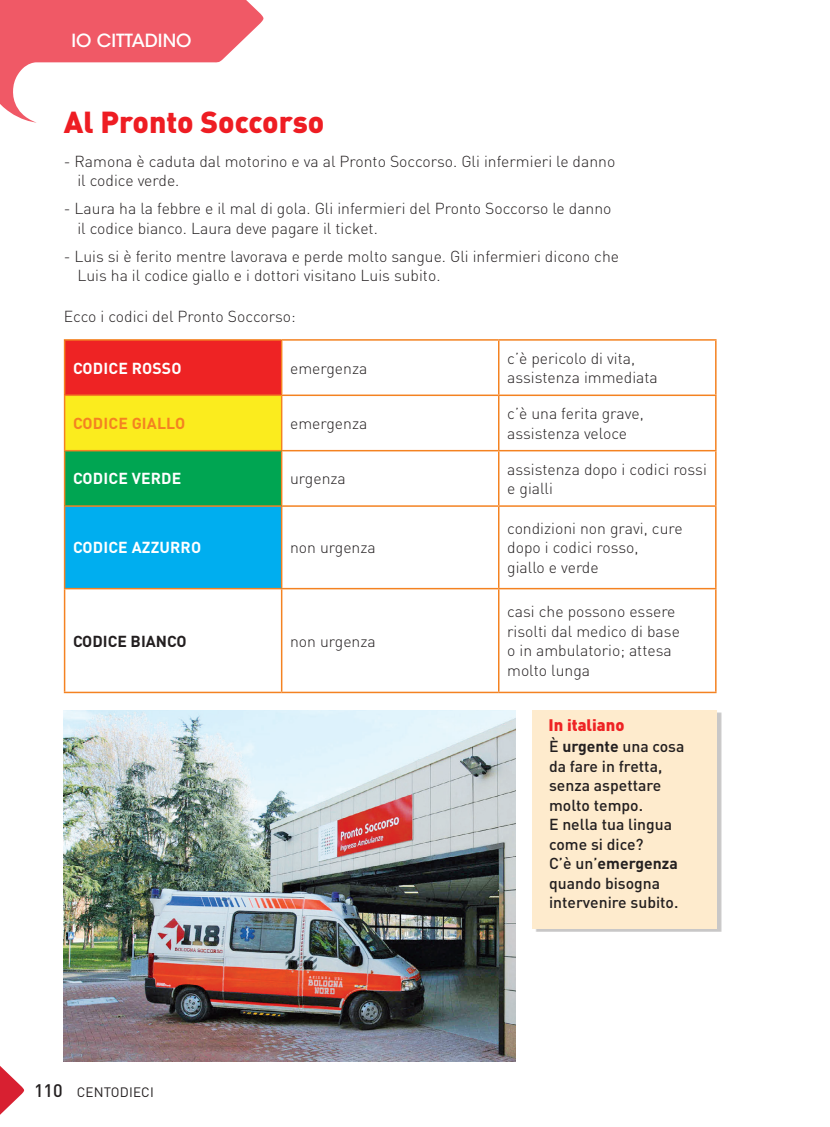
<style>
.page{position:relative;width:830px;height:1127px;background:#fff}
.page>*{position:absolute;margin:0;border:0;box-sizing:border-box;transform-origin:0 0}
.t1{font:900 30px "DIN Pro";color:#ee1d23}
.t2{font:500 18px "ITC Avant Garde Std";color:#fff}
.t3{font:900 16.5px "DIN Pro";color:#ee2324}
.t4{font:300 15.75px/19.5px "DIN Pro";color:#231f20}
.t5{font:500 15.75px/19.5px "DIN Pro";color:#231f20}
.t6{font:700 15.75px "DIN Pro";letter-spacing:.01em;color:#fff}
.t7{font:700 15.75px "DIN Pro";letter-spacing:.01em;color:#f48221}
.t8{font:700 15.75px "DIN Pro";color:#231f20}
.t9{font:13.5px "DIN Pro";letter-spacing:.01em;color:#231f20}
.s1{font-weight:500;font-size:18px}
.s2{font-weight:700}
</style>
<div class="page">
<div style="left:535px;top:712px;width:186px;height:220px;background:#231f20;opacity:.25"></div>
<div style="left:531px;top:710px;width:185px;height:219px;background:#feebcd"></div>
<div style="left:65px;top:340px;width:216px;height:55px;background:#ee2324"></div>
<div style="left:65px;top:395px;width:216px;height:56px;background:#fbec1e"></div>
<div style="left:65px;top:451px;width:216px;height:55px;background:#00a552"></div>
<div style="left:65px;top:506px;width:216px;height:83px;background:#00aeef"></div>
<hr style="left:64px;top:339px;width:217px;height:2px;background:#f48221">
<hr style="left:64px;top:341px;width:1px;height:53px;background:#f48221">
<hr style="left:281px;top:339px;width:217px;height:2px;background:#f48221">
<hr style="left:281px;top:341px;width:1px;height:53px;background:#f48221">
<hr style="left:498px;top:339px;width:218px;height:2px;background:#f48221">
<hr style="left:497px;top:341px;width:2px;height:53px;background:#f48221">
<hr style="left:714px;top:341px;width:2px;height:53px;background:#f48221">
<hr style="left:64px;top:394px;width:217px;height:2px;background:#f48221">
<hr style="left:64px;top:396px;width:1px;height:54px;background:#f48221">
<hr style="left:281px;top:394px;width:217px;height:2px;background:#f48221">
<hr style="left:281px;top:396px;width:1px;height:54px;background:#f48221">
<hr style="left:498px;top:394px;width:218px;height:2px;background:#f48221">
<hr style="left:497px;top:396px;width:2px;height:54px;background:#f48221">
<hr style="left:714px;top:396px;width:2px;height:54px;background:#f48221">
<hr style="left:64px;top:450px;width:217px;height:1px;background:#f48221">
<hr style="left:64px;top:451px;width:1px;height:54px;background:#f48221">
<hr style="left:281px;top:450px;width:217px;height:1px;background:#f48221">
<hr style="left:281px;top:451px;width:1px;height:54px;background:#f48221">
<hr style="left:498px;top:450px;width:218px;height:1px;background:#f48221">
<hr style="left:497px;top:451px;width:2px;height:54px;background:#f48221">
<hr style="left:714px;top:451px;width:2px;height:54px;background:#f48221">
<hr style="left:64px;top:505px;width:217px;height:2px;background:#f48221">
<hr style="left:64px;top:507px;width:1px;height:81px;background:#f48221">
<hr style="left:281px;top:505px;width:217px;height:2px;background:#f48221">
<hr style="left:281px;top:507px;width:1px;height:81px;background:#f48221">
<hr style="left:498px;top:505px;width:218px;height:2px;background:#f48221">
<hr style="left:497px;top:507px;width:2px;height:81px;background:#f48221">
<hr style="left:714px;top:507px;width:2px;height:81px;background:#f48221">
<hr style="left:64px;top:588px;width:217px;height:1px;background:#f48221">
<hr style="left:64px;top:589px;width:1px;height:103px;background:#f48221">
<hr style="left:281px;top:588px;width:217px;height:1px;background:#f48221">
<hr style="left:281px;top:589px;width:1px;height:103px;background:#f48221">
<hr style="left:498px;top:588px;width:218px;height:1px;background:#f48221">
<hr style="left:497px;top:589px;width:2px;height:103px;background:#f48221">
<hr style="left:714px;top:589px;width:2px;height:103px;background:#f48221">
<hr style="left:64px;top:692px;width:217px;height:1px;background:#f48221">
<hr style="left:281px;top:692px;width:217px;height:1px;background:#f48221">
<hr style="left:498px;top:692px;width:218px;height:1px;background:#f48221">
<img style="left:64px;top:710px;width:450px;height:351px">
<svg style="left:0;top:0;width:263px;height:123px"></svg>
<svg style="left:0;top:1066px;width:24px;height:49px"></svg>
<p class="t2" style="left:71px;top:30px;width:122px">IO CITTADINO</p>
<h1 class="t1" style="left:64px;top:102px;width:262px">Al Pronto Soccorso</h1>
<p class="t4" style="left:77px;top:151px;width:539px;text-indent:-13px">- Ramona è caduta dal motorino e va al Pronto Soccorso. Gli infermieri le danno il codice verde.</p>
<p class="t4" style="left:77px;top:198px;width:535px;text-indent:-13px">- Laura ha la febbre e il mal di gola. Gli infermieri del Pronto Soccorso le danno il codice bianco. Laura deve pagare il ticket.</p>
<p class="t4" style="left:77px;top:246px;width:543px;text-indent:-13px">- Luis si è ferito mentre lavorava e perde molto sangue. Gli infermieri dicono che<br>Luis ha il codice giallo e i dottori visitano Luis subito.</p>
<p class="t4" style="left:64px;top:306px;width:233px">Ecco i codici del Pronto Soccorso:</p>
<p class="t6" style="left:73px;top:357px;width:110px">CODICE ROSSO</p>
<p class="t4" style="left:290px;top:357px;width:79px">emergenza</p>
<p class="t7" style="left:73px;top:413px;width:113px">CODICE GIALLO</p>
<p class="t4" style="left:290px;top:413px;width:79px">emergenza</p>
<p class="t6" style="left:73px;top:468px;width:109px">CODICE VERDE</p>
<p class="t4" style="left:290px;top:468px;width:57px">urgenza</p>
<p class="t6" style="left:73px;top:537px;width:130px">CODICE AZZURRO</p>
<p class="t4" style="left:290px;top:537px;width:87px">non urgenza</p>
<p class="t8" style="left:73px;top:630px;width:113px">CODICE BIANCO</p>
<p class="t4" style="left:290px;top:630px;width:87px">non urgenza</p>
<p class="t9" style="left:34px;top:1082px;width:61px"><span class="s1">110</span> CENTO</p>
<p class="t9" style="left:120px;top:1082px;width:35px">DIECI</p>
<p class="t4" style="left:507px;top:348px;width:152px">c’è pericolo di vita, assistenza immediata</p>
<p class="t4" style="left:507px;top:403px;width:138px">c’è una ferita grave, assistenza veloce</p>
<p class="t4" style="left:507px;top:458px;width:201px">assistenza dopo i codici rossi e gialli</p>
<p class="t4" style="left:507px;top:518px;width:177px">condizioni non gravi, cure dopo i codici rosso,<br>giallo e verde</p>
<p class="t4" style="left:507px;top:601px;width:174px">casi che possono essere risolti dal medico di base o in ambulatorio; attesa molto lunga</p>
<p class="t3" style="left:548px;top:714px;width:77px">In italiano</p>
<p class="t5" style="left:549px;top:736px;width:137px">È <span class="s2">URGENTE</span> una cosa da fare in fretta, senza aspettare molto tempo.<br>E nella tua lingua come si dice?<br>C’è un’<span class="s2">EMERGENZA </span>quando bisogna intervenire subito.</p>
</div>
